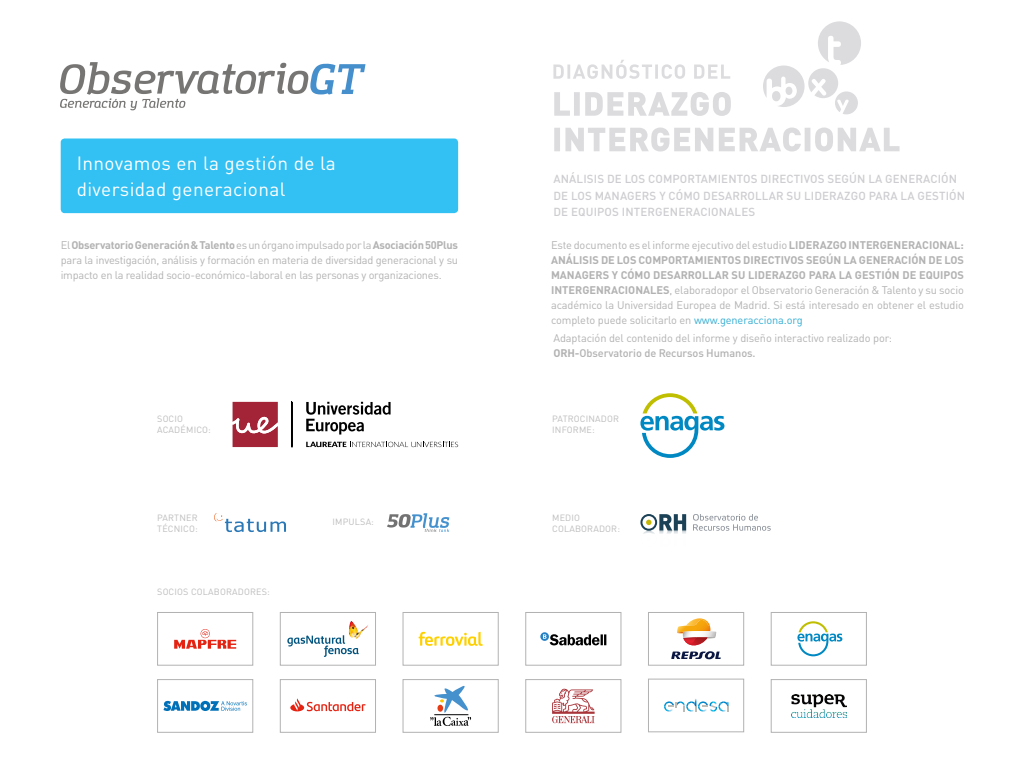
<style>
.page{position:relative;width:1024px;height:768px;background:#fff}
.page>*{position:absolute;margin:0;border:0;box-sizing:border-box;transform-origin:0 0}
.stl_base{font:19px "DIN Pro";letter-spacing:.02em;color:#fff}
.t1{font:500 11.6px/16.5px "DIN Pro";letter-spacing:.01em;color:#cdcdd1}
.stl_base-2{font:11px/15px "DIN Pro";letter-spacing:-.01em;color:#b3b2b2;text-align:justify}
.t2{font:9px/10.8px "DIN Pro";letter-spacing:.02em;color:#bcbcbc}
.s1{font-weight:700}
.s2{color:#33add3}
.s3{font-weight:500}
</style>
<div class="page">
<div style="left:61px;top:138px;width:397px;height:75px;background:#33c0f3;border-radius:4px"></div>
<svg style="left:640px;top:514px;width:46px;height:20px"></svg>
<svg style="left:693px;top:514px;width:78px;height:17px"></svg>
<svg style="left:60px;top:62px;width:306px;height:48px"></svg>
<svg style="left:290px;top:698px;width:75px;height:13px"></svg>
<div style="left:280px;top:679px;width:96px;height:54px;border:1px solid #b3b2b2"></div>
<img style="left:792px;top:694px;width:54px;height:24px">
<div style="left:771px;top:679px;width:96px;height:54px;border:1px solid #b3b2b2"></div>
<div style="left:648px;top:679px;width:96px;height:53px;border:1px solid #b3b2b2"></div>
<svg style="left:664px;top:699px;width:65px;height:13px"></svg>
<div style="left:403px;top:679px;width:96px;height:54px;border:1px solid #b3b2b2"></div>
<svg style="left:419px;top:679px;width:58px;height:47px"></svg>
<hr style="left:434px;top:715px;width:34px;height:1px;background:#000">
<div style="left:771px;top:612px;width:96px;height:54px;border:1px solid #b3b2b2"></div>
<svg style="left:797px;top:621px;width:45px;height:35px"></svg>
<div style="left:157px;top:679px;width:96px;height:54px;border:1px solid #b3b2b2"></div>
<svg style="left:163px;top:701px;width:84px;height:10px"></svg>
<svg style="left:174px;top:631px;width:62px;height:18px"></svg>
<div style="left:157px;top:612px;width:96px;height:54px;border:1px solid #b3b2b2"></div>
<svg style="left:419px;top:632px;width:64px;height:14px"></svg>
<div style="left:403px;top:612px;width:96px;height:54px;border:1px solid #b3b2b2"></div>
<img style="left:349px;top:621px;width:19px;height:16px">
<svg style="left:287px;top:635px;width:72px;height:22px"></svg>
<div style="left:280px;top:612px;width:96px;height:54px;border:1px solid #b3b2b2"></div>
<svg style="left:540px;top:632px;width:9px;height:9px"></svg>
<svg style="left:543px;top:634px;width:63px;height:11px"></svg>
<div style="left:525px;top:612px;width:96px;height:54px;border:1px solid #b3b2b2"></div>
<div style="left:648px;top:612px;width:96px;height:54px;border:1px solid #b3b2b2"></div>
<svg style="left:671px;top:618px;width:50px;height:42px"></svg>
<div style="left:525px;top:679px;width:96px;height:54px;border:1px solid #b3b2b2"></div>
<svg style="left:552px;top:689px;width:43px;height:34px"></svg>
<svg style="left:763px;top:21px;width:98px;height:93px"></svg>
<svg style="left:306px;top:402px;width:85px;height:33px"></svg>
<div style="left:292px;top:402px;width:1px;height:45px;border:1px solid #000"></div>
<svg style="left:306px;top:442px;width:152px;height:5px"></svg>
<svg style="left:233px;top:402px;width:45px;height:45px;background:#af4252"></svg>
<svg style="left:640px;top:393px;width:84px;height:65px"></svg>
<svg style="left:214px;top:513px;width:72px;height:19px"></svg>
<svg style="left:387px;top:513px;width:62px;height:19px"></svg>
<svg style="left:554px;top:128px;width:346px;height:24px"></svg>
<svg style="left:554px;top:92px;width:177px;height:24px"></svg>
<svg style="left:553px;top:60px;width:177px;height:19px"></svg>
<p class="stl_base" style="left:77px;top:149px;width:261px">Innovamos en la gestión de la</p>
<p class="stl_base" style="left:77px;top:174px;width:210px">diversidad generacional</p>
<p class="stl_base-2" style="left:61px;top:237px;width:399px">El <span class="s1">Observatorio Generación &amp; Talento</span> es un órgano impulsado por la <span class="s1">Asociación 50Plus </span>para la investigación, análisis y formación en materia de diversidad generacional y su impacto en la realidad socio-económico-laboral en las personas y organizaciones.</p>
<p class="t2" style="left:157px;top:413px;width:55px">SOCIO<br>ACADÉMICO:</p>
<p class="t2" style="left:157px;top:511px;width:42px">PARTNER<br>TÉCNICO:</p>
<p class="t2" style="left:157px;top:586px;width:114px">SOCIOS COLABORADORES:</p>
<p class="t2" style="left:332px;top:516px;width:43px">IMPULSA:</p>
<p class="t1" style="left:554px;top:169px;width:413px">ANÁLISIS DE LOS COMPORTAMIENTOS DIRECTIVOS SEGÚN LA GENERACIÓN<br>DE LOS MANAGERS Y CÓMO DESARROLLAR SU LIDERAZGO PARA LA GESTIÓN<br>DE EQUIPOS INTERGENERACIONALES</p>
<p class="stl_base-2" style="left:551px;top:237px;width:415px">Este documento es el informe ejecutivo del estudio <span class="s1">LIDERAZGO INTERGENERACIONAL:<br>ANÁLISIS DE LOS COMPORTAMIENTOS DIRECTIVOS SEGÚN LA GENERACIÓN DE LOS MANAGERS Y CÓMO DESARROLLAR SU LIDERAZGO PARA LA GESTIÓN DE EQUIPOS INTERGENRACIONALES</span>, elaboradopor el Observatorio Generación &amp; Talento y su socio académico la Universidad Europea de Madrid. Si está interesado en obtener el estudio completo puede solicitarlo en <span class="s2">www.generacciona.org</span></p>
<p class="stl_base-2" style="left:553px;top:329px;width:340px">Adaptación del contenido del informe y diseño interactivo realizado por:<br><span class="s1">ORH-</span><span class="s3">Observatorio de Recursos Humanos.</span></p>
<p class="t2" style="left:552px;top:413px;width:68px">PATROCINADOR</p>
<p class="t2" style="left:552px;top:424px;width:44px">INFORME:</p>
<p class="t2" style="left:552px;top:511px;width:29px">MEDIO</p>
<p class="t2" style="left:552px;top:522px;width:69px">COLABORADOR:</p>
</div>
